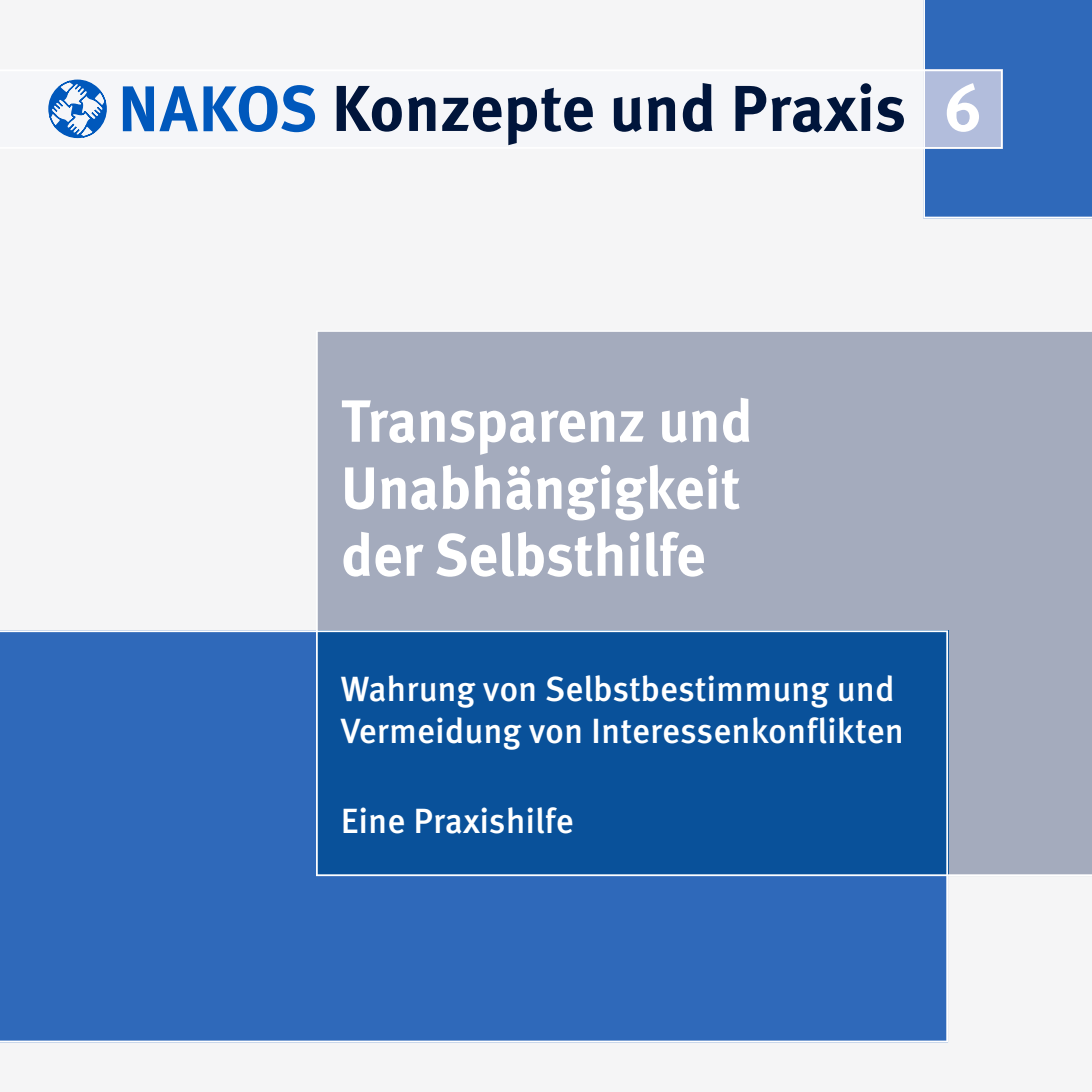
<style>
.page{position:relative;width:1092px;height:1092px;background:#fff}
.page>*{position:absolute;margin:0;border:0;box-sizing:border-box;transform-origin:0 0}
.t1{font:700 64.75px "Meta OT";letter-spacing:-.005em;color:#00153b}
.t2{font:700 59.5px/67px "Meta OT";letter-spacing:-.005em;color:#fff}
.t3{font:500 35px/42px "Meta OT";color:#fff}
.s1{font-size:66.5px;color:#fff}
</style>
<div class="page">
<div style="left:0;top:0;width:1091px;height:1091px;background:#f5f5f6"></div>
<div style="left:317px;top:332px;width:774px;height:543px;background:#a4abbd"></div>
<svg style="left:923px;top:0;width:168px;height:218px;background:#4a7bc1"></svg>
<svg style="left:0;top:630px;width:947px;height:411px;background:#2261ae"></svg>
<svg style="left:123px;top:85px;width:192px;height:47px"></svg>
<svg style="left:48px;top:79px;width:59px;height:60px"></svg>
<h1 class="t1" style="left:332px;top:67px;width:651px">Konzepte und Praxis <span class="s1">6</span></h1>
<h2 class="t2" style="left:341px;top:389px;width:413px">Transparenz und<br>Unabhängigkeit der Selbsthilfe</h2>
<p class="t3" style="left:341px;top:668px;width:564px">Wahrung von Selbstbestimmung und<br>Vermeidung von Interessenkonflikten</p>
<p class="t3" style="left:341px;top:801px;width:234px">Eine Praxishilfe</p>
</div>
